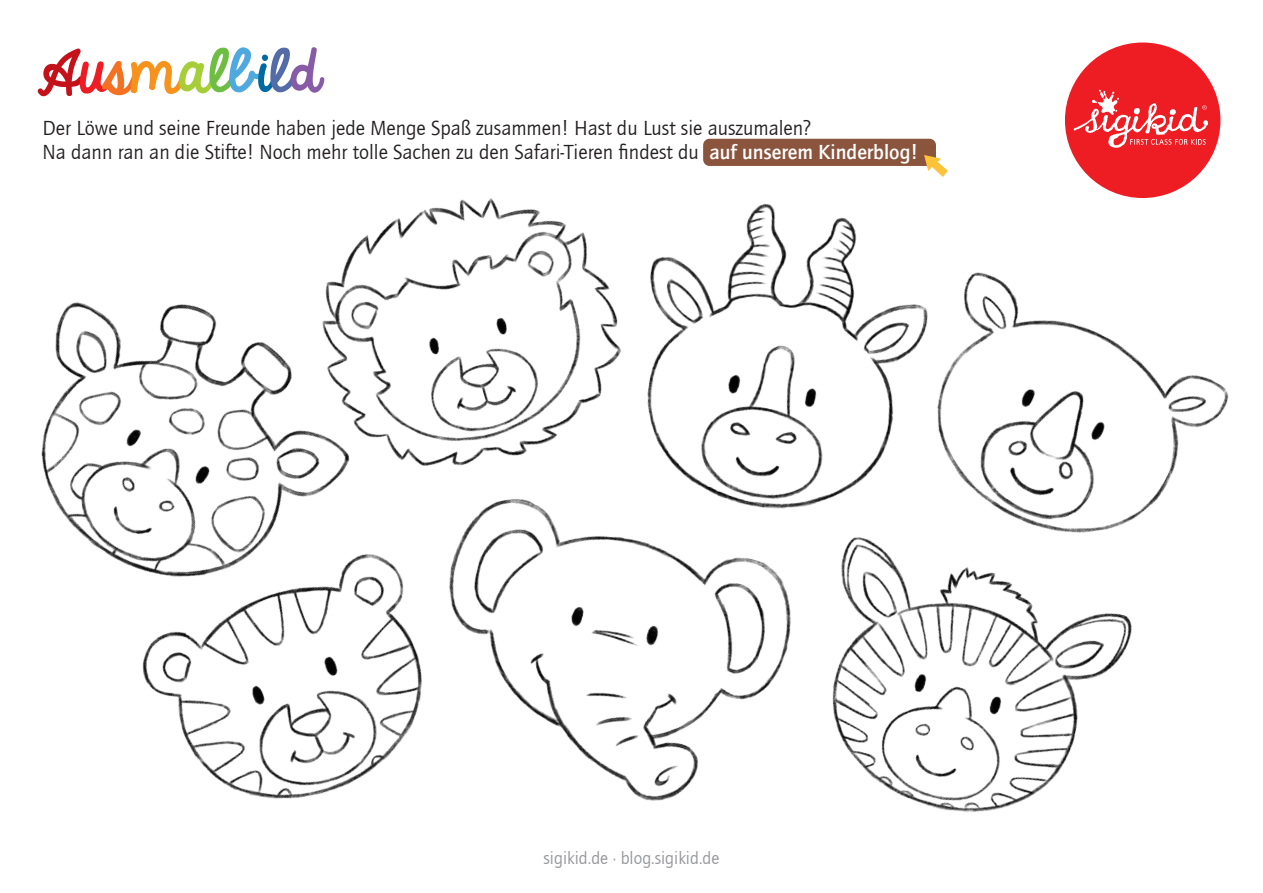
<style>
.page{position:relative;width:1263px;height:893px;background:#fff}
.page>*{position:absolute;margin:0;border:0;box-sizing:border-box;transform-origin:0 0}
.t1{font:52.5px "Sigikid Always A Good Time";color:#c4121a}
.t2{font:21px "Quay Itc T";color:#231f20}
.t3{font:18px "Quay Itc T";color:#939598}
.s1{color:#ee1d23}
.s2{color:#f37121}
.s3{color:#f7931d}
.s4{color:#a6ce39}
.s5{color:#6ebe44}
.s6{color:#4fa9de}
.s7{color:#0069a2}
.s8{color:#536ca7}
.s9{color:#885ba6}
.s10{font-weight:700;color:#fff}
</style>
<div class="page">
<img style="left:522px;top:554px;width:222px;height:247px">
<img style="left:570px;top:138px;width:366px;height:433px">
<img style="left:41px;top:302px;width:195px;height:221px">
<img style="left:236px;top:138px;width:470px;height:416px">
<img style="left:837px;top:198px;width:392px;height:267px">
<img style="left:71px;top:467px;width:451px;height:332px">
<img style="left:744px;top:465px;width:431px;height:347px">
<svg style="left:924px;top:155px;width:24px;height:22px"></svg>
<div style="left:1065px;top:43px;width:155px;height:155px;background:#ee1d23;border-radius:50%"></div>
<svg style="left:1074px;top:90px;width:134px;height:58px"></svg>
<p class="t1" style="left:43px;top:28px;width:278px">A<span class="s1">u</span><span class="s2">s</span><span class="s3">m</span><span class="s4">a</span><span class="s5">l</span><span class="s6">b</span><span class="s7">i</span><span class="s8">l</span><span class="s9">d</span></p>
<p class="t2" style="left:43px;top:115px;width:770px">Der Löwe und seine Freunde haben jede Menge Spaß zusammen! Hast du Lust sie auszumalen?</p>
<p class="t2" style="left:43px;top:139px;width:877px">Na dann ran an die Stifte! Noch mehr tolle Sachen zu den Safari-Tieren findest du <span class="s10">auf unserem Kinderblog!</span></p>
<p class="t3" style="left:544px;top:847px;width:177px">sigikid.de · blog.sigikid.de</p>
</div>
